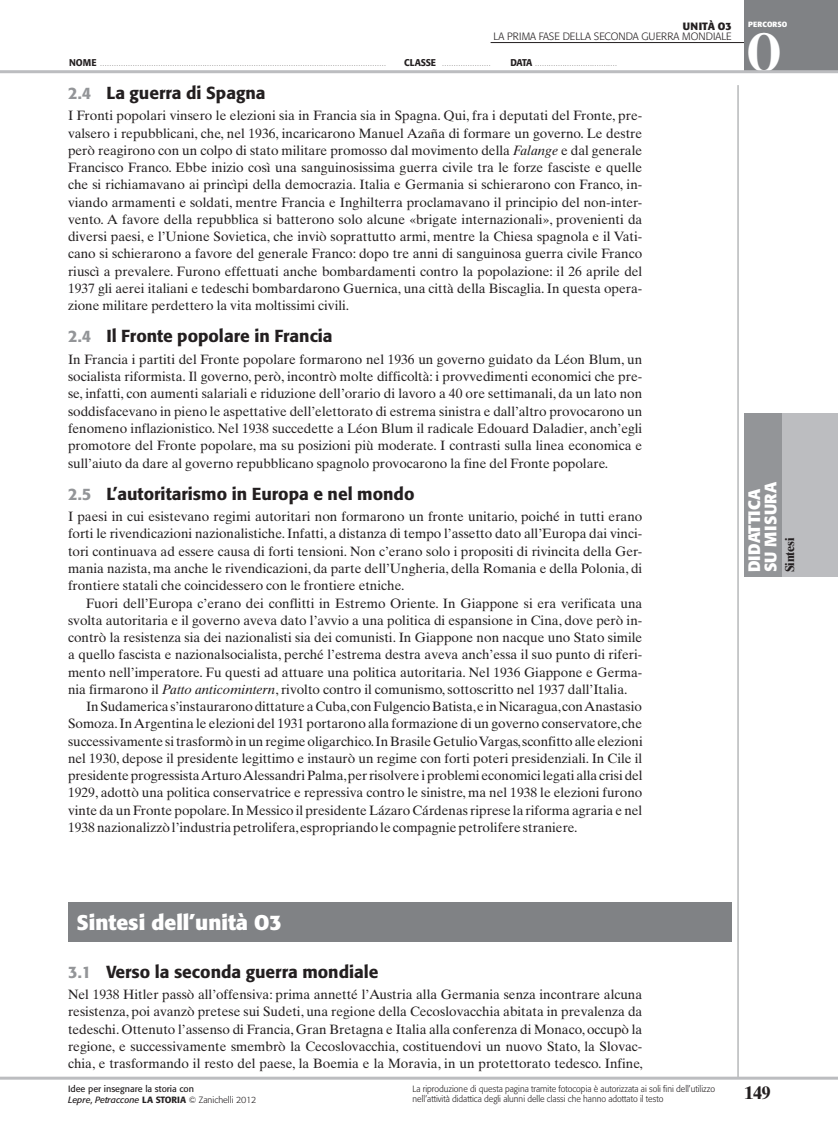
<style>
.page{position:relative;width:838px;height:1132px;background:#fff}
.page>*{position:absolute;margin:0;border:0;box-sizing:border-box;transform-origin:0 0}
.t1{font:700 54px "Times Ten";color:#fff;scale:.8 1}
.t2{font:700 21px "Formata";color:#fff}
.t3{font:700 18px "Times Ten";color:#231f20}
.t4{font:500 17.25px "Formata";color:#231f20}
.t5{font:700 16.5px/16.5px "Formata";letter-spacing:.02em;color:#fff}
.t6{font:13.5px/17.2px "Times Ten";color:#231f20;text-align:justify}
.t7{font:700 12.75px "Times Ten";letter-spacing:-.015em;color:#231f20}
.t8{font:300 10.5px "Formata";color:#231f20}
.t9{font:700 10.5px "Formata";letter-spacing:.02em;color:#231f20}
.t10{font:300 9px/10.5px "Formata";color:#231f20;scale:.96 1}
.t11{font:9px/10.5px "Formata";color:#231f20}
.t12{font:700 7.5px "Formata";color:#fff}
.t13{font:300 6px "Formata";color:#231f20;scale:.95 1}
.s1{font-weight:500;font-size:9.75px}
.s2{font-size:16.5px;color:#939598}
.s3{font-style:italic}
.s4{font-weight:500}
.s5{font-weight:300}
</style>
<div class="page">
<hr style="left:737px;top:85px;width:1px;height:993px;background:#939598">
<hr style="left:0;top:1076px;width:838px;height:3px;background:#bcbdc0">
<div style="left:744px;top:412px;width:94px;height:164px;background:#bcbdc0"></div>
<div style="left:744px;top:412px;width:37px;height:164px;background:#939598"></div>
<hr style="left:490px;top:42px;width:267px;height:1px;background:#231f20">
<div style="left:744px;top:0;width:94px;height:72px;background:#808285"></div>
<div style="left:68px;top:901px;width:663px;height:40px;background:#808285"></div>
<hr style="left:0;top:70px;width:838px;height:3px;background:#bcbdc0">
<p class="t9" style="left:683px;top:19px;width:50px">unità O3</p>
<p class="t8" style="left:493px;top:30px;width:240px">la prima fase della seconda guerra mondiale</p>
<p class="t13" style="left:69px;top:60px;width:335px"><span class="s1">nome</span> ...........................................................................................................................</p>
<p class="t13" style="left:404px;top:60px;width:92px"><span class="s1">Classe</span> .....................</p>
<p class="t13" style="left:510px;top:60px;width:28px"><span class="s1">Data</span> ....................................</p>
<p class="t4" style="left:68px;top:82px;width:199px"><span class="s2">2.4</span> La guerra di Spagna</p>
<p class="t6" style="left:68px;top:107px;width:576px">I Fronti popolari vinsero le elezioni sia in Francia sia in Spagna. Qui, fra i deputati del Fronte, pre&shy;valsero i repubblicani, che, nel 1936, incaricarono Manuel Azaña di formare un governo. Le destre però reagirono con un colpo di stato militare promosso dal movimento della <span class="s3">Falange</span> e dal generale Francisco Franco. Ebbe inizio così una sanguinosissima guerra civile tra le forze fasciste e quelle che si richiamavano ai princìpi della democrazia. Italia e Germania si schierarono con Franco, in&shy;viando armamenti e soldati, mentre Francia e Inghilterra proclamavano il principio del non‑inter&shy;vento. A favore della repubblica si batterono solo alcune «brigate internazionali», provenienti da diversi paesi, e l’Unione Sovietica, che inviò soprattutto armi, mentre la Chiesa spagnola e il Vati&shy;cano si schierarono a favore del generale Franco: dopo tre anni di sanguinosa guerra civile Franco riuscì a prevalere. Furono effettuati anche bombardamenti contro la popolazione: il 26 aprile del 1937 gli aerei italiani e tedeschi bombardarono Guernica, una città della Biscaglia. In questa opera&shy;zione militare perdettero la vita moltissimi civili.</p>
<p class="t4" style="left:68px;top:325px;width:266px"><span class="s2">2.4</span> I l Fronte popolare in Francia</p>
<p class="t6" style="left:68px;top:350px;width:576px">In Francia i partiti del Fronte popolare formarono nel 1936 un governo guidato da Léon Blum, un socialista riformista. Il governo, però, incontrò molte difficoltà: i provvedimenti economici che pre&shy;se, infatti, con aumenti salariali e riduzione dell’orario di lavoro a 40 ore settimanali, da un lato non soddisfacevano in pieno le aspettative dell’elettorato di estrema sinistra e dall’altro provocarono un fenomeno inflazionistico. Nel 1938 succedette a Léon Blum il radicale Edouard Daladier, anch’egli promotore del Fronte popolare, ma su posizioni più moderate. I contrasti sulla linea economica e sull’aiuto da dare al governo repubblicano spagnolo provocarono la fine del Fronte popolare.</p>
<p class="t4" style="left:68px;top:483px;width:348px"><span class="s2">2.5</span> L’autoritarismo in Europa e nel mondo</p>
<p class="t6" style="left:68px;top:507px;width:576px">I paesi in cui esistevano regimi autoritari non formarono un fronte unitario, poiché in tutti erano forti le rivendicazioni nazionalistiche. Infatti, a distanza di tempo l’assetto dato all’Europa dai vinci&shy;tori continuava ad essere causa di forti tensioni. Non c’erano solo i propositi di rivincita della Ger&shy;mania nazista, ma anche le rivendicazioni, da parte dell’Ungheria, della Romania e della Polonia, di frontiere statali che coincidessero con le frontiere etniche.</p>
<p class="t6" style="left:68px;top:594px;width:576px;text-indent:18px">Fuori dell’Europa c’erano dei conflitti in Estremo Oriente. In Giappone si era verificata una svolta autoritaria e il governo aveva dato l’avvio a una politica di espansione in Cina, dove però in&shy;contrò la resistenza sia dei nazionalisti sia dei comunisti. In Giappone non nacque uno Stato simile a quello fascista e nazionalsocialista, perché l’estrema destra aveva anch’essa il suo punto di riferi&shy;mento nell’imperatore. Fu questi ad attuare una politica autoritaria. Nel 1936 Giappone e Germa&shy;nia firmarono il <span class="s3">Patto anticomintern</span>, rivolto contro il comunismo, sottoscritto nel 1937 dall’Italia.</p>
<p class="t6" style="left:68px;top:697px;width:576px;text-indent:18px">In Sudamerica s’instaurarono dittature a Cuba, con Fulgencio Batista, e in Nicaragua, con Anastasio Somoza. In Argentina le elezioni del 1931 portarono alla formazione di un governo conservatore, che successivamente si trasformò in un regime oligarchico. In Brasile Getulio Vargas, sconfitto alle elezioni nel 1930, depose il presidente legittimo e instaurò un regime con forti poteri presidenziali. In Cile il presidente progressista Arturo Alessandri Palma, per risolvere i problemi economici legati alla crisi del 1929, adottò una politica conservatrice e repressiva contro le sinistre, ma nel 1938 le elezioni furono vinte da un Fronte popolare. In Messico il presidente Lázaro Cárdenas riprese la riforma agraria e nel 1938 nazionalizzò l’industria petrolifera, espropriando le compagnie petrolifere straniere.</p>
<p class="t12" style="left:748px;top:20px;width:41px">percorso</p>
<h1 class="t1" style="left:746px;top:20px;width:46px">O</h1>
<p class="t5" style="left:746px;top:572px;width:92px;rotate:-90deg">didattica su misura</p>
<p class="t7" style="left:782px;top:572px;width:36px;rotate:-90deg">Sintesi</p>
<h2 class="t2" style="left:77px;top:909px;width:207px">Sintesi dell’unità O3</h2>
<p class="t4" style="left:68px;top:960px;width:312px"><span class="s2">3.1</span> Verso la seconda guerra mondiale</p>
<p class="t6" style="left:68px;top:985px;width:576px">Nel 1938 Hitler passò all’offensiva: prima annetté l’Austria alla Germania senza incontrare alcuna resistenza, poi avanzò pretese sui Sudeti, una regione della Cecoslovacchia abitata in prevalenza da tedeschi. Ottenuto l’assenso di Francia, Gran Bretagna e Italia alla conferenza di Monaco, occupò la regione, e successivamente smembrò la Cecoslovacchia, costituendovi un nuovo Stato, la Slovac&shy;chia, e trasformando il resto del paese, la Boemia e la Moravia, in un protettorato tedesco. Infine,</p>
<p class="t11" style="left:68px;top:1083px;width:190px">Idee per insegnare la storia con<br><span class="s3">Lepre</span>, <span class="s3">Petraccone</span> <span class="s4">la storia</span> <span class="s5">© Zanichelli 2012</span></p>
<p class="t10" style="left:412px;top:1083px;width:316px">La riproduzione di questa pagina tramite fotocopia è autorizzata ai soli fini dell’utilizzo nell’attività didattica degli alunni delle classi che hanno adottato il testo</p>
<h3 class="t3" style="left:744px;top:1081px;width:28px">149</h3>
</div>
